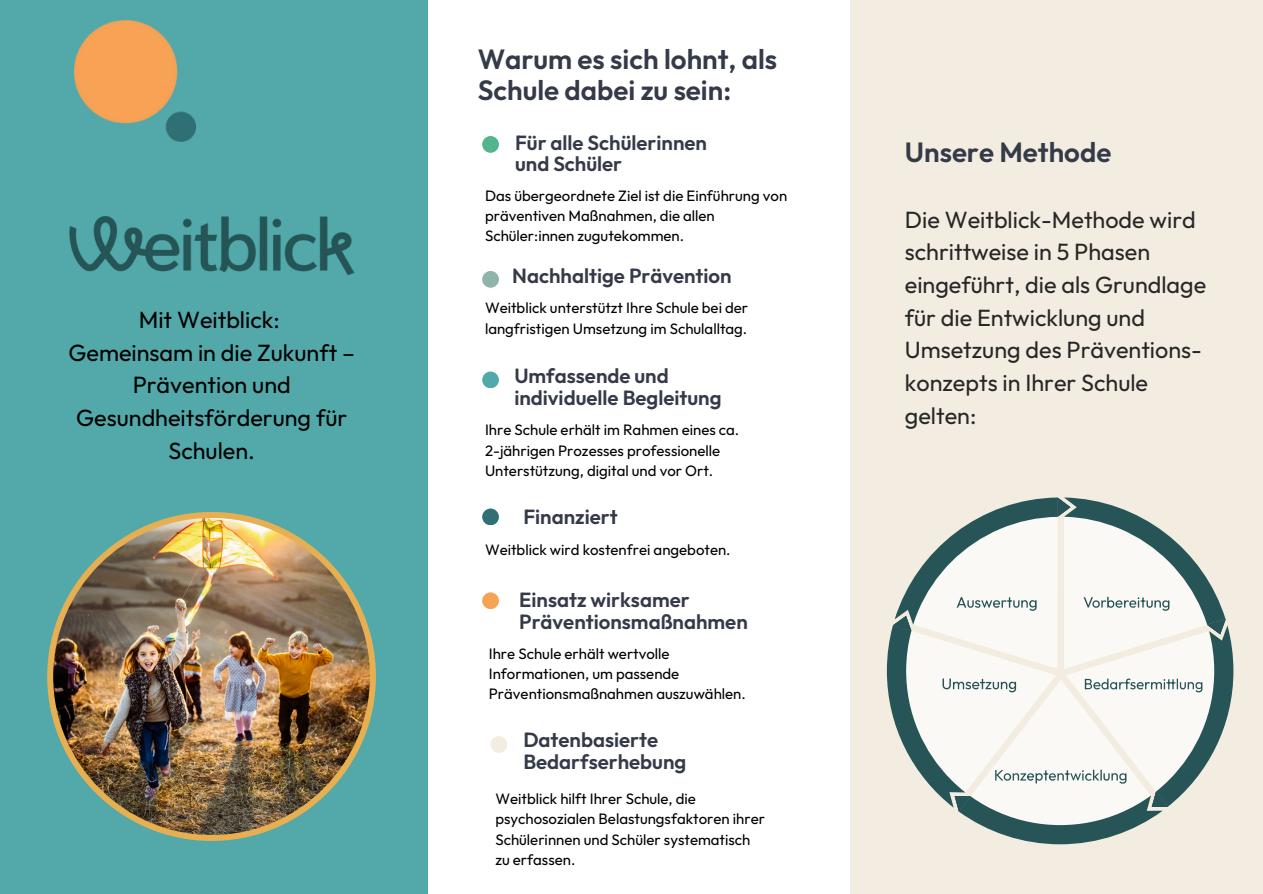
<style>
.page{position:relative;width:1263px;height:894px;background:#fff}
.page>*{position:absolute;margin:0;border:0;box-sizing:border-box;transform-origin:0 0}
.t1{font:600 27.75px/30.3px "Outfit";color:#343a48}
.t2{font:23.4px/32.7px "Outfit";color:#272727}
.t3{font:23.4px/32.7px "Outfit";color:#000;text-align:center}
.t4{font:600 20.4px/21.9px "Outfit";color:#343a48}
.t5{font:15px/20.2px "Outfit";color:#000}
</style>
<div class="page">
<div style="left:850px;top:0;width:413px;height:893px;background:#f2ede0"></div>
<div style="left:482px;top:136px;width:17px;height:17px;background:#52b58c;border-radius:50%"></div>
<div style="left:482px;top:271px;width:17px;height:17px;background:#8fb5ab;border-radius:50%"></div>
<div style="left:482px;top:371px;width:17px;height:17px;background:#53a8aa;border-radius:50%"></div>
<div style="left:0;top:0;width:427px;height:893px;background:#53a8aa"></div>
<div style="left:482px;top:508px;width:17px;height:17px;background:#2e7075;border-radius:50%"></div>
<div style="left:482px;top:592px;width:17px;height:17px;background:#f7a354;border-radius:50%"></div>
<div style="left:491px;top:735px;width:16px;height:17px;background:#f2ede0;border-radius:50%"></div>
<img style="left:75px;top:21px;width:120px;height:120px">
<img style="left:69px;top:216px;width:286px;height:60px">
<img style="left:47px;top:512px;width:329px;height:328px">
<svg style="left:887px;top:497px;width:346px;height:347px"></svg>
<p class="t3" style="left:68px;top:303px;width:288px">Mit Weitblick:<br>Gemeinsam in die Zukunft –<br>Prävention und<br>Gesundheitsförderung für<br>Schulen.</p>
<h3 class="t1" style="left:478px;top:44px;width:301px">Warum es sich lohnt, als<br>Schule dabei zu sein:</h3>
<p class="t4" style="left:515px;top:131px;width:193px;line-height:21.3px">Für alle Schülerinnen und Schüler</p>
<h3 class="t5" style="left:485px;top:185px;width:304px">Das übergeordnete Ziel ist die Einführung von präventiven Maßnahmen, die allen<br>Schüler:innen zugutekommen.</h3>
<p class="t4" style="left:512px;top:265px;width:221px">Nachhaltige Prävention</p>
<p class="t5" style="left:485px;top:297px;width:265px">Weitblick unterstützt Ihre Schule bei der langfristigen Umsetzung im Schulalltag.</p>
<p class="t4" style="left:514px;top:364px;width:209px">Umfassende und individuelle Begleitung</p>
<p class="t5" style="left:485px;top:419px;width:256px">Ihre Schule erhält im Rahmen eines ca.</p>
<p class="t5" style="left:485px;top:440px;width:237px">2-jährigen Prozesses professionelle<br>Unterstützung, digital und vor Ort.</p>
<p class="t4" style="left:523px;top:505px;width:96px">Finanziert</p>
<p class="t5" style="left:485px;top:539px;width:247px">Weitblick wird kostenfrei angeboten.</p>
<p class="t4" style="left:519px;top:588px;width:230px">Einsatz wirksamer<br>Präventionsmaßnahmen</p>
<p class="t5" style="left:489px;top:642px;width:258px">Ihre Schule erhält wertvolle<br>Informationen, um passende<br>Präventionsmaßnahmen auszuwählen.</p>
<p class="t4" style="left:523px;top:728px;width:164px">Datenbasierte<br>Bedarfserhebung</p>
<p class="t5" style="left:495px;top:788px;width:271px">Weitblick hilft Ihrer Schule, die psychosozialen Belastungsfaktoren ihrer<br>Schülerinnen und Schüler systematisch zu erfassen.</p>
<p class="t1" style="left:905px;top:137px;width:208px">Unsere Methode</p>
<p class="t2" style="left:905px;top:203px;width:303px">Die Weitblick-Methode wird schrittweise in 5 Phasen eingeführt, die als Grundlage für die Entwicklung und<br>Umsetzung des Präventions&shy;konzepts in Ihrer Schule gelten:</p>
</div>
